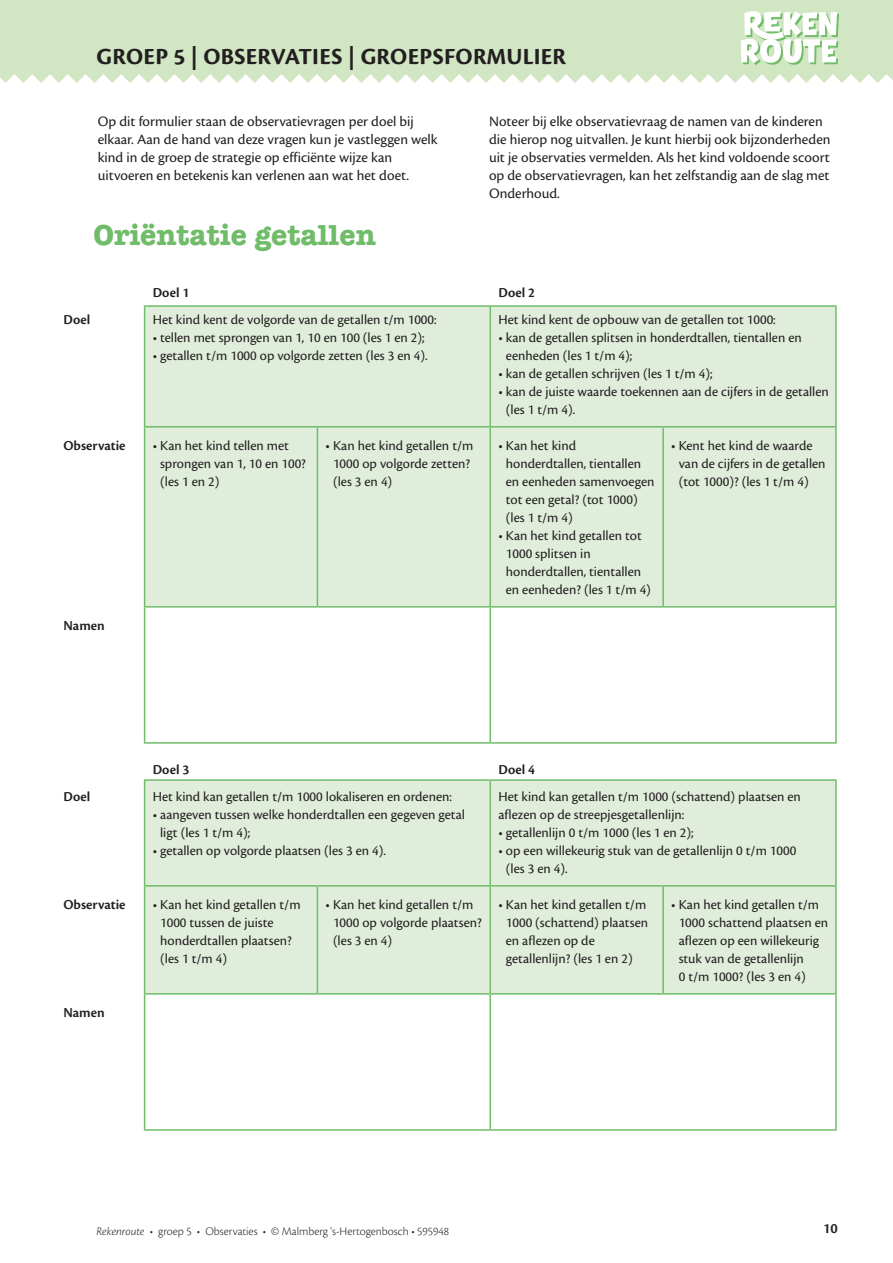
<style>
.page{position:relative;width:893px;height:1263px;background:#fff}
.page>*{position:absolute;margin:0;border:0;box-sizing:border-box;transform-origin:0 0}
.t1{font:700 29.7px "American Typewriter";color:#70bc69}
.t2{font:700 24px "Cronos Pro";letter-spacing:.01em;color:#231f20}
.t3{font:15px/18px "Cronos Pro";color:#231f20}
.t4{font:600 15px "Cronos Pro";color:#231f20}
.t5{font:14.25px/18px "Cronos Pro";color:#231f20}
.t6{font:600 14.25px "Cronos Pro";color:#231f20}
.t7{font:300 12px "Cronos Pro";color:#231f20}
.s1{font-style:italic}
</style>
<div class="page">
<div style="left:0;top:0;width:893px;height:74px;background:#d1e6c3"></div>
<svg style="left:0;top:11px;width:893px;height:72px"></svg>
<svg style="left:145px;top:307px;width:690px;height:686px;fill:#e0eddb"></svg>
<hr style="left:144px;top:307px;width:1px;height:119px;background:#70bc69">
<hr style="left:144px;top:305px;width:173px;height:2px;background:#70bc69">
<hr style="left:317px;top:305px;width:173px;height:2px;background:#70bc69">
<hr style="left:490px;top:305px;width:173px;height:2px;background:#70bc69">
<hr style="left:663px;top:305px;width:174px;height:2px;background:#70bc69">
<hr style="left:490px;top:307px;width:1px;height:119px;background:#70bc69">
<hr style="left:835px;top:307px;width:2px;height:119px;background:#70bc69">
<hr style="left:144px;top:428px;width:1px;height:178px;background:#70bc69">
<hr style="left:144px;top:426px;width:173px;height:2px;background:#70bc69">
<hr style="left:317px;top:428px;width:1px;height:178px;background:#70bc69">
<hr style="left:317px;top:426px;width:173px;height:2px;background:#70bc69">
<hr style="left:490px;top:426px;width:173px;height:2px;background:#70bc69">
<hr style="left:663px;top:426px;width:174px;height:2px;background:#70bc69">
<hr style="left:490px;top:428px;width:1px;height:178px;background:#70bc69">
<hr style="left:662px;top:428px;width:2px;height:178px;background:#70bc69">
<hr style="left:835px;top:428px;width:2px;height:178px;background:#70bc69">
<hr style="left:144px;top:608px;width:1px;height:134px;background:#70bc69">
<hr style="left:144px;top:606px;width:173px;height:2px;background:#70bc69">
<hr style="left:317px;top:606px;width:173px;height:2px;background:#70bc69">
<hr style="left:490px;top:606px;width:173px;height:2px;background:#70bc69">
<hr style="left:663px;top:606px;width:174px;height:2px;background:#70bc69">
<hr style="left:490px;top:608px;width:1px;height:134px;background:#70bc69">
<hr style="left:835px;top:608px;width:2px;height:134px;background:#70bc69">
<hr style="left:144px;top:742px;width:173px;height:2px;background:#70bc69">
<hr style="left:317px;top:742px;width:173px;height:2px;background:#70bc69">
<hr style="left:490px;top:742px;width:173px;height:2px;background:#70bc69">
<hr style="left:663px;top:742px;width:174px;height:2px;background:#70bc69">
<hr style="left:144px;top:781px;width:1px;height:104px;background:#70bc69">
<hr style="left:144px;top:779px;width:173px;height:2px;background:#70bc69">
<hr style="left:317px;top:779px;width:173px;height:2px;background:#70bc69">
<hr style="left:490px;top:779px;width:173px;height:2px;background:#70bc69">
<hr style="left:663px;top:779px;width:174px;height:2px;background:#70bc69">
<hr style="left:490px;top:781px;width:1px;height:104px;background:#70bc69">
<hr style="left:835px;top:781px;width:2px;height:104px;background:#70bc69">
<hr style="left:144px;top:887px;width:1px;height:106px;background:#70bc69">
<hr style="left:144px;top:885px;width:173px;height:2px;background:#70bc69">
<hr style="left:317px;top:887px;width:1px;height:106px;background:#70bc69">
<hr style="left:317px;top:885px;width:173px;height:2px;background:#70bc69">
<hr style="left:490px;top:885px;width:173px;height:2px;background:#70bc69">
<hr style="left:663px;top:885px;width:174px;height:2px;background:#70bc69">
<hr style="left:490px;top:887px;width:1px;height:106px;background:#70bc69">
<hr style="left:662px;top:887px;width:2px;height:106px;background:#70bc69">
<hr style="left:835px;top:887px;width:2px;height:106px;background:#70bc69">
<hr style="left:144px;top:995px;width:1px;height:134px;background:#70bc69">
<hr style="left:144px;top:993px;width:173px;height:2px;background:#70bc69">
<hr style="left:144px;top:1129px;width:173px;height:2px;background:#70bc69">
<hr style="left:317px;top:1129px;width:173px;height:2px;background:#70bc69">
<hr style="left:317px;top:993px;width:173px;height:2px;background:#70bc69">
<hr style="left:490px;top:993px;width:173px;height:2px;background:#70bc69">
<hr style="left:663px;top:993px;width:174px;height:2px;background:#70bc69">
<hr style="left:490px;top:995px;width:1px;height:134px;background:#70bc69">
<hr style="left:835px;top:995px;width:2px;height:134px;background:#70bc69">
<hr style="left:490px;top:1129px;width:173px;height:2px;background:#70bc69">
<hr style="left:663px;top:1129px;width:174px;height:2px;background:#70bc69">
<h2 class="t2" style="left:97px;top:42px;width:471px">GROEP 5 | OBSERVATIES | GROEPSFORMULIER</h2>
<p class="t3" style="left:98px;top:112px;width:341px">Op dit formulier staan de observatievragen per doel bij elkaar. Aan de hand van deze vragen kun je vastleggen welk kind in de groep de strategie op efficiënte wijze kan uitvoeren en betekenis kan verlenen aan wat het doet.</p>
<p class="t3" style="left:489px;top:112px;width:343px">Noteer bij elke observatievraag de namen van de kinderen die hierop nog uitvallen. Je kunt hierbij ook bijzonderheden uit je observaties vermelden. Als het kind voldoende scoort op de observatievragen, kan het zelfstandig aan de slag met Onderhoud.</p>
<h1 class="t1" style="left:94px;top:210px;width:284px">Oriëntatie getallen</h1>
<p class="t6" style="left:153px;top:284px;width:38px">Doel 1</p>
<p class="t6" style="left:498px;top:284px;width:38px">Doel 2</p>
<p class="t6" style="left:63px;top:311px;width:28px">Doel</p>
<p class="t5" style="left:153px;top:311px;width:285px">Het kind kent de volgorde van de getallen t/m 1000:</p>
<p class="t5" style="left:153px;top:329px;width:273px">• tellen met sprongen van 1, 10 en 100 (les 1 en 2);</p>
<p class="t5" style="left:153px;top:347px;width:276px">• getallen t/m 1000 op volgorde zetten (les 3 en 4).</p>
<p class="t5" style="left:498px;top:311px;width:279px">Het kind kent de opbouw van de getallen tot 1000:</p>
<p class="t5" style="left:506px;top:329px;width:297px;text-indent:-7px">• kan de getallen splitsen in honderdtallen, tientallen en eenheden (les 1 t/m 4);</p>
<p class="t5" style="left:498px;top:365px;width:216px">• kan de getallen schrijven (les 1 t/m 4);</p>
<p class="t5" style="left:506px;top:383px;width:324px;text-indent:-7px">• kan de juiste waarde toekennen aan de cijfers in de getallen (les 1 t/m 4).</p>
<p class="t6" style="left:63px;top:437px;width:64px">Observatie</p>
<p class="t5" style="left:160px;top:437px;width:147px;text-indent:-7px">• Kan het kind tellen met sprongen van 1, 10 en 100? (les 1 en 2)</p>
<p class="t5" style="left:333px;top:437px;width:142px;text-indent:-7px">• Kan het kind getallen t/m<br>1000 op volgorde zetten? (les 3 en 4)</p>
<p class="t5" style="left:506px;top:437px;width:150px;text-indent:-7px">• Kan het kind honderdtallen, tientallen en eenheden samenvoegen tot een getal? (tot 1000) (les 1 t/m 4)</p>
<p class="t5" style="left:506px;top:527px;width:147px;text-indent:-7px">• Kan het kind getallen tot<br>1000 splitsen in honderdtallen, tientallen en eenheden? (les 1 t/m 4)</p>
<p class="t6" style="left:63px;top:617px;width:43px">Namen</p>
<p class="t5" style="left:679px;top:437px;width:148px;text-indent:-7px">• Kent het kind de waarde van de cijfers in de getallen (tot 1000)? (les 1 t/m 4)</p>
<p class="t6" style="left:153px;top:761px;width:38px">Doel 3</p>
<p class="t6" style="left:498px;top:761px;width:38px">Doel 4</p>
<p class="t6" style="left:63px;top:788px;width:28px">Doel</p>
<p class="t5" style="left:153px;top:788px;width:301px">Het kind kan getallen t/m 1000 lokaliseren en ordenen:</p>
<p class="t5" style="left:160px;top:806px;width:306px;text-indent:-7px">• aangeven tussen welke honderdtallen een gegeven getal ligt (les 1 t/m 4);</p>
<p class="t5" style="left:153px;top:842px;width:235px">• getallen op volgorde plaatsen (les 3 en 4).</p>
<p class="t5" style="left:498px;top:788px;width:304px">Het kind kan getallen t/m 1000 (schattend) plaatsen en aflezen op de streepjesgetallenlijn:</p>
<p class="t5" style="left:498px;top:824px;width:197px">• getallenlijn 0 t/m 1000 (les 1 en 2);</p>
<p class="t5" style="left:506px;top:842px;width:292px;text-indent:-7px">• op een willekeurig stuk van de getallenlijn 0 t/m 1000 (les 3 en 4).</p>
<p class="t6" style="left:63px;top:896px;width:64px">Observatie</p>
<p class="t5" style="left:160px;top:896px;width:142px;text-indent:-7px">• Kan het kind getallen t/m<br>1000 tussen de juiste honderdtallen plaatsen? (les 1 t/m 4)</p>
<p class="t5" style="left:333px;top:896px;width:150px;text-indent:-7px">• Kan het kind getallen t/m<br>1000 op volgorde plaatsen? (les 3 en 4)</p>
<p class="t5" style="left:506px;top:896px;width:144px;text-indent:-7px">• Kan het kind getallen t/m<br>1000 (schattend) plaatsen en aflezen op de getallenlijn? (les 1 en 2)</p>
<p class="t5" style="left:679px;top:896px;width:151px;text-indent:-7px">• Kan het kind getallen t/m<br>1000 schattend plaatsen en aflezen op een willekeurig stuk van de getallenlijn<br>0 t/m 1000? (les 3 en 4)</p>
<p class="t6" style="left:63px;top:1004px;width:43px">Namen</p>
<p class="t7" style="left:97px;top:1224px;width:354px"><span class="s1">Rekenroute</span> • groep 5 • Observaties • © Malmberg 's-Hertogenbosch • 595948</p>
<p class="t4" style="left:823px;top:1220px;width:16px">10</p>
</div>
